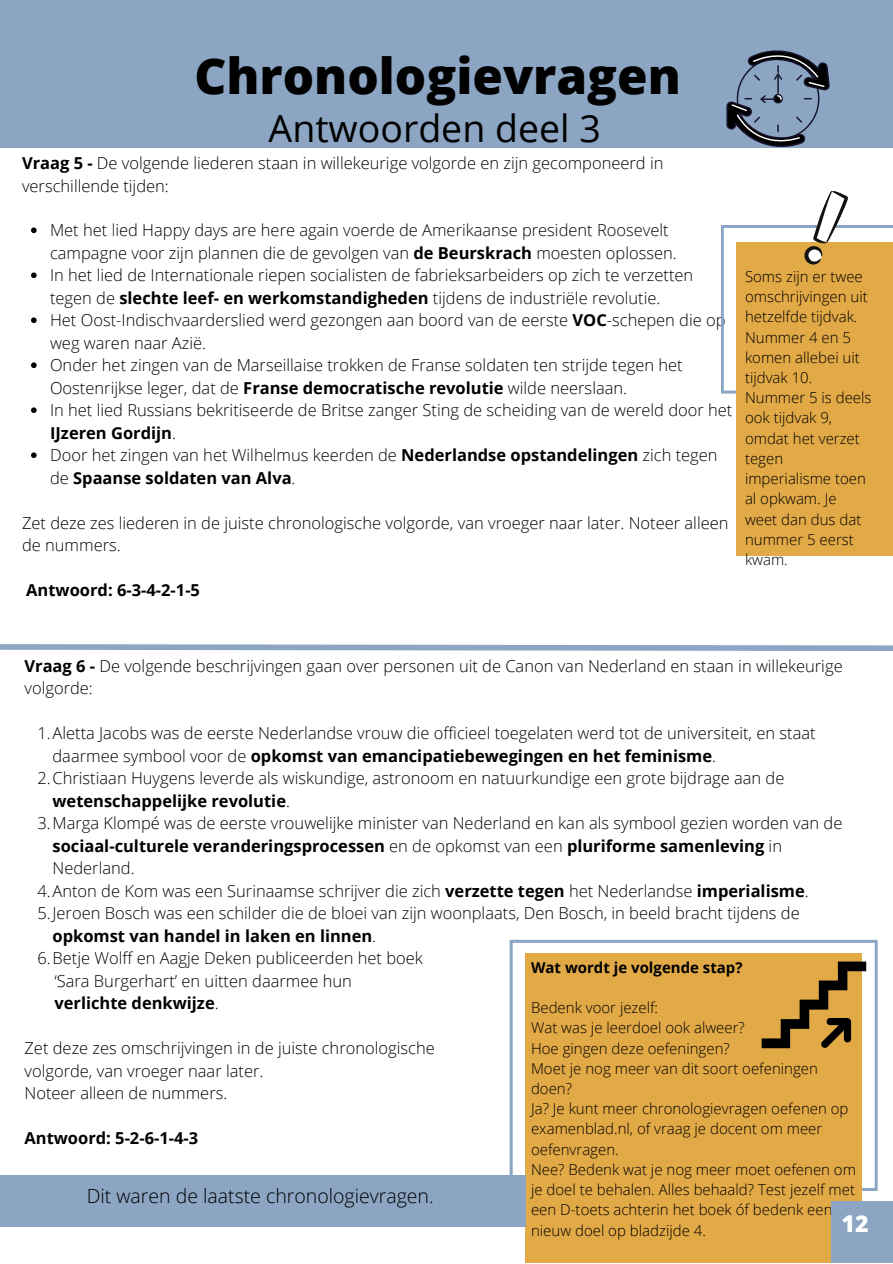
<style>
.page{position:relative;width:893px;height:1264px;background:#fff}
.page>*{position:absolute;margin:0;border:0;box-sizing:border-box;transform-origin:0 0}
.t1{font:800 49.5px "Open Sans";color:#000}
.t2{font:37.5px "Open Sans";color:#000}
.t3{font:800 23.25px "Open Sans";color:#fff}
.t4{font:300 19.5px "Open Sans";color:#000}
.t5{font:300 16.5px/22.5px "Open Sans";color:#000}
.t6{font:700 16.5px "Open Sans";color:#000}
.t7{font:300 15px/20.2px "Open Sans";color:#000}
.t8{font:700 15px "Open Sans";color:#000}
.s1{font-weight:700}
.s2{font-weight:300}
</style>
<div class="page">
<div style="left:0;top:0;width:892px;height:148px;background:#8ba5c3"></div>
<svg style="left:31px;top:227px;width:6px;height:6px"></svg>
<svg style="left:31px;top:272px;width:6px;height:6px"></svg>
<svg style="left:31px;top:317px;width:6px;height:6px"></svg>
<svg style="left:31px;top:362px;width:6px;height:6px"></svg>
<svg style="left:31px;top:407px;width:6px;height:6px"></svg>
<svg style="left:31px;top:452px;width:6px;height:6px"></svg>
<svg style="left:509px;top:939px;width:368px;height:251px"></svg>
<div style="left:525px;top:952px;width:336px;height:310px;background:#e2a947"></div>
<svg style="left:761px;top:961px;width:105px;height:89px"></svg>
<svg style="left:0;top:644px;width:892px;height:7px;background:#a1b6ce"></svg>
<div style="left:0;top:1175px;width:525px;height:51px;background:#8ba5c3"></div>
<svg style="left:721px;top:225px;width:171px;height:168px"></svg>
<div style="left:736px;top:242px;width:156px;height:313px;background:#e2a947"></div>
<svg style="left:799px;top:190px;width:50px;height:75px"></svg>
<div style="left:831px;top:1200px;width:61px;height:62px;background:#8ba5c3"></div>
<svg style="left:726px;top:50px;width:103px;height:97px"></svg>
<p class="t1" style="left:194px;top:41px;width:488px">Chronologievragen</p>
<p class="t2" style="left:268px;top:102px;width:333px">Antwoorden deel 3</p>
<p class="t5" style="left:22px;top:151px;width:643px"><span class="s1">Vraag 5 -</span> De volgende liederen staan in willekeurige volgorde en zijn gecomponeerd in verschillende tijden:</p>
<p class="t5" style="left:50px;top:219px;width:628px">Met het lied Happy days are here again voerde de Amerikaanse president Roosevelt campagne voor zijn plannen die de gevolgen van <span class="s1">de Beurskrach</span> moesten oplossen.</p>
<p class="t5" style="left:50px;top:264px;width:644px">In het lied de Internationale riepen socialisten de fabrieksarbeiders op zich te verzetten tegen de <span class="s1">slechte leef- en werkomstandigheden</span> tijdens de industriële revolutie.</p>
<p class="t5" style="left:50px;top:309px;width:677px">Het Oost-Indischvaarderslied werd gezongen aan boord van de eerste <span class="s1">VOC</span>-schepen die op weg waren naar Azië.</p>
<p class="t5" style="left:50px;top:354px;width:634px">Onder het zingen van de Marseillaise trokken de Franse soldaten ten strijde tegen het<br>Oostenrijkse leger, dat de <span class="s1">Franse democratische revolutie</span> wilde neerslaan.</p>
<p class="t5" style="left:50px;top:399px;width:684px">In het lied Russians bekritiseerde de Britse zanger Sting de scheiding van de wereld door het<br><span class="s1">IJzeren Gordijn</span>.</p>
<p class="t5" style="left:50px;top:444px;width:669px">Door het zingen van het Wilhelmus keerden de <span class="s1">Nederlandse opstandelingen</span> zich tegen de <span class="s1">Spaanse soldaten van Alva</span>.</p>
<p class="t5" style="left:22px;top:511px;width:708px">Zet deze zes liederen in de juiste chronologische volgorde, van vroeger naar later. Noteer alleen de nummers.</p>
<p class="t6" style="left:26px;top:578px;width:175px">Antwoord: 6-3-4-2-1-5</p>
<p class="t7" style="left:745px;top:266px;width:128px">Soms zijn er twee omschrijvingen uit hetzelfde tijdvak.<br>Nummer 4 en 5 komen allebei uit tijdvak 10.<br>Nummer 5 is deels ook tijdvak 9, omdat het verzet tegen imperialisme toen al opkwam. Je weet dan dus dat nummer 5 eerst kwam.</p>
<p class="t5" style="left:24px;top:654px;width:819px"><span class="s1">Vraag 6 -</span> De volgende beschrijvingen gaan over personen uit de Canon van Nederland en staan in willekeurige volgorde:</p>
<p class="t5" style="left:52px;top:721px;width:764px;text-indent:-15px">1.Aletta Jacobs was de eerste Nederlandse vrouw die officieel toegelaten werd tot de universiteit, en staat daarmee symbool voor de <span class="s1">opkomst van emancipatiebewegingen en het feminisme</span>.</p>
<p class="t5" style="left:52px;top:766px;width:733px;text-indent:-15px">2.Christiaan Huygens leverde als wiskundige, astronoom en natuurkundige een grote bijdrage aan de <span class="s1">wetenschappelijke revolutie</span>.</p>
<p class="t5" style="left:52px;top:811px;width:791px;text-indent:-15px">3.Marga Klompé was de eerste vrouwelijke minister van Nederland en kan als symbool gezien worden van de <span class="s1">sociaal-culturele veranderingsprocessen</span> en de opkomst van een <span class="s1">pluriforme samenleving</span> in<br>Nederland.</p>
<p class="t5" style="left:38px;top:879px;width:772px">4.Anton de Kom was een Surinaamse schrijver die zich <span class="s1">verzette tegen</span> het Nederlandse <span class="s1">imperialisme</span>.</p>
<p class="t5" style="left:52px;top:901px;width:748px;text-indent:-15px">5.Jeroen Bosch was een schilder die de bloei van zijn woonplaats, Den Bosch, in beeld bracht tijdens de <span class="s1">opkomst van handel in laken en linnen</span>.</p>
<p class="t5" style="left:38px;top:946px;width:387px">6.Betje Wolff en Aagje Deken publiceerden het boek</p>
<p class="t8" style="left:531px;top:956px;width:213px">Wat wordt je volgende stap?</p>
<p class="t7" style="left:531px;top:997px;width:129px">Bedenk voor jezelf:</p>
<p class="t7" style="left:531px;top:1017px;width:215px">Wat was je leerdoel ook alweer?</p>
<p class="t7" style="left:531px;top:1037px;width:200px">Hoe gingen deze oefeningen?</p>
<p class="t7" style="left:531px;top:1057px;width:288px">Moet je nog meer van dit soort oefeningen doen?</p>
<p class="t7" style="left:531px;top:1098px;width:319px">Ja? Je kunt meer chronologievragen oefenen op examenblad.nl, of vraag je docent om meer oefenvragen.</p>
<p class="t7" style="left:531px;top:1158px;width:326px">Nee? Bedenk wat je nog meer moet oefenen om je doel te behalen. Alles behaald? Test jezelf met een D-toets achterin het boek óf bedenk een nieuw doel op bladzijde 4.</p>
<p class="t5" style="left:54px;top:969px;width:299px">‘Sara Burgerhart’ en uitten daarmee hun</p>
<p class="t6" style="left:54px;top:991px;width:166px">verlichte denkwijze<span class="s2">.</span></p>
<p class="t5" style="left:24px;top:1036px;width:412px">Zet deze zes omschrijvingen in de juiste chronologische</p>
<p class="t5" style="left:24px;top:1059px;width:240px">volgorde, van vroeger naar later.</p>
<p class="t5" style="left:24px;top:1081px;width:204px">Noteer alleen de nummers.</p>
<p class="t6" style="left:24px;top:1126px;width:175px">Antwoord: 5-2-6-1-4-3</p>
<p class="t4" style="left:87px;top:1182px;width:348px">Dit waren de laatste chronologievragen.</p>
<p class="t3" style="left:841px;top:1207px;width:29px">12</p>
<p class="t3" style="left:859px;top:1218px;width:15px">9</p>
<p class="t3" style="left:858px;top:1218px;width:18px">X</p>
<p class="t3" style="left:859px;top:1218px;width:15px">4</p>
<p class="t3" style="left:859px;top:1218px;width:15px">7</p>
<p class="t3" style="left:852px;top:1220px;width:29px">10</p>
</div>
